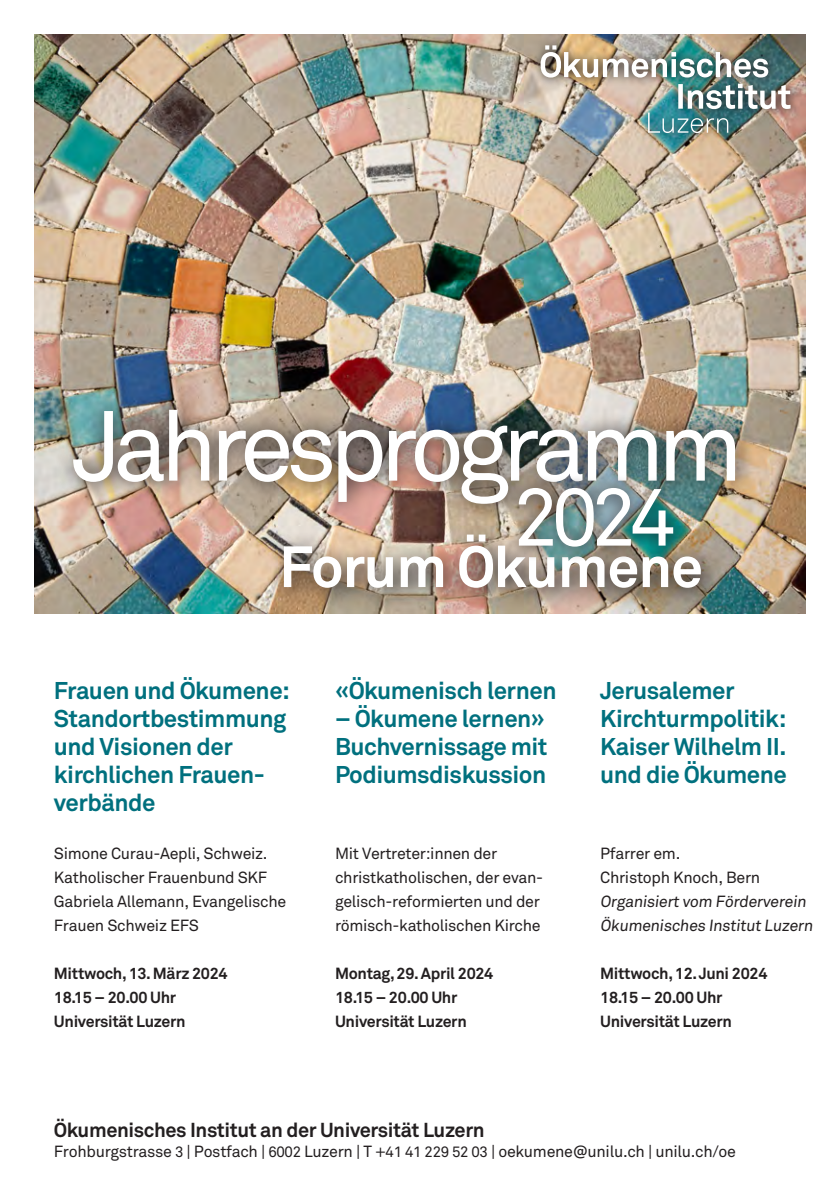
<style>
.page{position:relative;width:840px;height:1191px;background:#fff}
.page>*{position:absolute;margin:0;border:0;box-sizing:border-box;transform-origin:0 0}
.t1{font:98.2px "Akkurat";letter-spacing:-.08em;color:#fff}
.t2{font:81.2px "Akkurat";color:#fff}
.t3{font:700 57.4px "Akkurat";letter-spacing:-.02em;color:#fff}
.t4{font:700 24px/28px "Akkurat";letter-spacing:-.02em;color:#00707e}
.t5{font:700 20px "Akkurat";letter-spacing:-.02em;color:#231f20}
.t6{font:16px/24px "Akkurat";letter-spacing:-.02em;color:#231f20}
.t7{font:700 16px/24px "Akkurat";letter-spacing:-.02em;color:#231f20}
.s1{font-size:15px}
</style>
<div class="page">
<img style="left:34px;top:34px;width:771px;height:580px">
<img style="left:269px;top:522px;width:456px;height:91px">
<img style="left:57px;top:393px;width:697px;height:129px">
<img style="left:505px;top:474px;width:183px;height:88px">
<img style="left:532px;top:37px;width:267px;height:106px">
<img style="left:647px;top:84px;width:143px;height:49px">
<img style="left:540px;top:45px;width:227px;height:33px">
<h1 class="t1" style="left:72px;top:389px;width:672px">Jahresprogramm</h1>
<h2 class="t2" style="left:512px;top:469px;width:164px">2024</h2>
<h3 class="t3" style="left:279px;top:530px;width:425px">Forum Ökumene</h3>
<h3 class="t4" style="left:54px;top:676px;width:237px">Frauen und Ökumene:<br>Standortbestimmung und Visionen der kirchlichen Frauen&shy;verbände</h3>
<p class="t6" style="left:54px;top:842px;width:234px">Simone Curau-Aepli, Schweiz.<br>Katholischer Frauenbund SKF<br>Gabriela Allemann, Evangelische<br>Frauen Schweiz EFS</p>
<p class="t7" style="left:54px;top:961px;width:175px">Mittwoch, 13. März 2024<br>18.15 – 20.00 Uhr<br>Universität Luzern</p>
<h3 class="t4" style="left:335px;top:676px;width:223px">«Ökumenisch lernen</h3>
<h3 class="t4" style="left:335px;top:704px;width:214px;text-align:justify">– Ökumene lernen» Buchvernissage mit Podiumsdiskussion</h3>
<p class="t6" style="left:335px;top:842px;width:209px">Mit Vertreter:innen der christkatholischen, der evan&shy;gelisch-reformierten und der römisch-katholischen Kirche</p>
<p class="t7" style="left:335px;top:961px;width:160px">Montag, 29. April 2024<br>18.15 – 20.00 Uhr<br>Universität Luzern</p>
<h3 class="t4" style="left:600px;top:676px;width:188px">Jerusalemer<br>Kirchturmpolitik:<br>Kaiser Wilhelm II. und die Ökumene</h3>
<p class="t6" style="left:600px;top:842px;width:216px">Pfarrer em.<br>Christoph Knoch, Bern<br>Organisiert vom Förderverein<br>Ökumenisches Institut Luzern</p>
<p class="t7" style="left:600px;top:961px;width:169px">Mittwoch, 12. Juni 2024<br>18.15 – 20.00 Uhr<br>Universität Luzern</p>
<p class="t5" style="left:54px;top:1117px;width:432px">Ökumenisches Institut an der Universität Luzern</p>
<p class="t6" style="left:54px;top:1140px;width:683px">Frohburgstrasse <span class="s1">3</span> | Postfach | <span class="s1">6002</span> Luzern | T +<span class="s1">41 41 229 52 03</span> | oekumene@unilu.ch | unilu.ch/oe</p>
</div>
